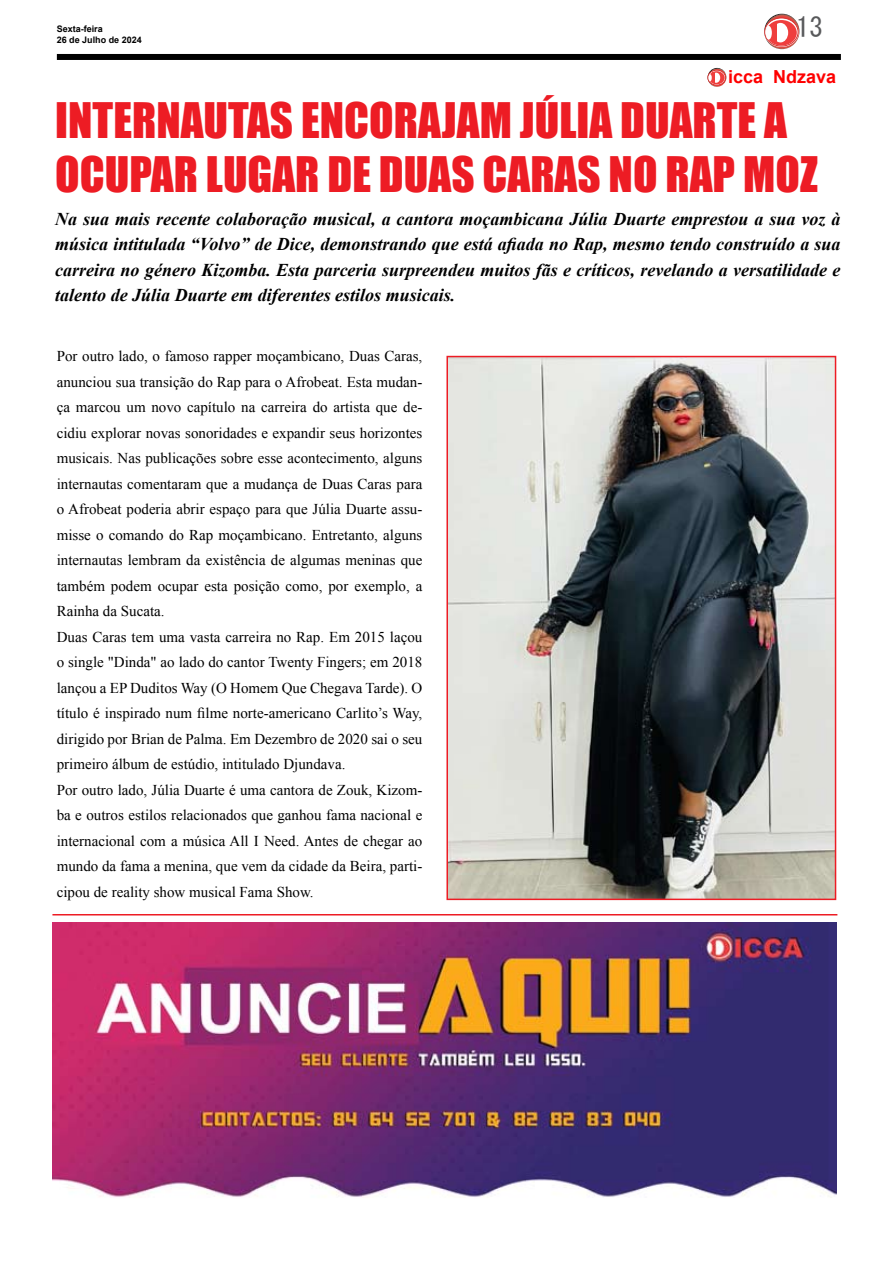
<style>
.page{position:relative;width:893px;height:1263px;background:#fff}
.page>*{position:absolute;margin:0;border:0;box-sizing:border-box;transform-origin:0 0}
.t1{font:45px/54px "Impact";color:#ed1c24}
.t2{font:27px "MS Gothic";color:#58595b}
.t3{font:italic 700 18px/25.5px "Times New Roman";color:#000;text-align:justify}
.t4{font:700 18px "Arial";color:#fe0000}
.t5{font:15px/25.5px "Times New Roman";color:#000}
.t6{font:700 9px/10.8px "Arial";color:#000}
</style>
<div class="page">
<svg style="left:764px;top:14px;width:35px;height:35px"></svg>
<svg style="left:764px;top:18px;width:35px;height:29px"></svg>
<div style="left:764px;top:18px;width:34px;height:28px;border:1px solid #d9322f;border-radius:50%"></div>
<svg style="left:766px;top:20px;width:31px;height:26px"></svg>
<div style="left:766px;top:26px;width:6px;height:14px;background:#fff;border-radius:50%"></div>
<div style="left:773px;top:23px;width:15px;height:19px;background:#fff;border-radius:50%"></div>
<hr style="left:773px;top:23px;width:4px;height:20px;background:#ef3e3d">
<div style="left:57px;top:54px;width:784px;height:6px;background:#000"></div>
<svg style="left:708px;top:68px;width:18px;height:19px"></svg>
<div style="left:708px;top:70px;width:18px;height:15px;border:1px solid #d9322f;border-radius:50%"></div>
<svg style="left:709px;top:71px;width:16px;height:13px"></svg>
<svg style="left:712px;top:73px;width:8px;height:10px"></svg>
<svg style="left:709px;top:73px;width:5px;height:10px"></svg>
<img style="left:53px;top:922px;width:784px;height:276px">
<hr style="left:52px;top:914px;width:785px;height:1px;background:#ed1c24">
<img style="left:449px;top:359px;width:384px;height:538px">
<div style="left:446px;top:356px;width:390px;height:544px;border:2px solid #ed1c24"></div>
<h2 class="t2" style="left:796px;top:13px;width:28px">13</h2>
<p class="t4" style="left:728px;top:65px;width:110px">icca Ndzava</p>
<h1 class="t1" style="left:55px;top:92px;width:764px">INTERNAUTAS ENCORAJAM JÚLIA DUARTE A<br>OCUPAR LUGAR DE DUAS CARAS NO RAP MOZ</h1>
<p class="t6" style="left:57px;top:24px;width:87px">Sexta-feira<br>26 de Julho de 2024</p>
<p class="t3" style="left:55px;top:206px;width:787px">Na sua mais recente colaboração musical, a cantora moçambicana Júlia Duarte emprestou a sua voz à música intitulada “Volvo” de Dice, demonstrando que está afiada no Rap, mesmo tendo construído a sua carreira no género Kizomba. Esta parceria surpreendeu muitos fãs e críticos, revelando a versatilidade e talento de Júlia Duarte em diferentes estilos musicais.</p>
<p class="t5" style="left:57px;top:343px;width:367px">Por outro lado, o famoso rapper moçambicano, Duas Caras, anunciou sua transição do Rap para o Afrobeat. Esta mudan&shy;ça marcou um novo capítulo na carreira do artista que de&shy;cidiu explorar novas sonoridades e expandir seus horizontes musicais. Nas publicações sobre esse acontecimento, alguns internautas comentaram que a mudança de Duas Caras para o Afrobeat poderia abrir espaço para que Júlia Duarte assu&shy;misse o comando do Rap moçambicano. Entretanto, alguns internautas lembram da existência de algumas meninas que também podem ocupar esta posição como, por exemplo, a Rainha da Sucata.<br>Duas Caras tem uma vasta carreira no Rap. Em 2015 laçou o single "Dinda" ao lado do cantor Twenty Fingers; em 2018 lançou a EP Duditos Way (O Homem Que Chegava Tarde). O título é inspirado num filme norte-americano Carlito’s Way, dirigido por Brian de Palma. Em Dezembro de 2020 sai o seu primeiro álbum de estúdio, intitulado Djundava.<br>Por outro lado, Júlia Duarte é uma cantora de Zouk, Kizom&shy;ba e outros estilos relacionados que ganhou fama nacional e internacional com a música All I Need. Antes de chegar ao mundo da fama a menina, que vem da cidade da Beira, parti&shy;cipou de reality show musical Fama Show.</p>
</div>
